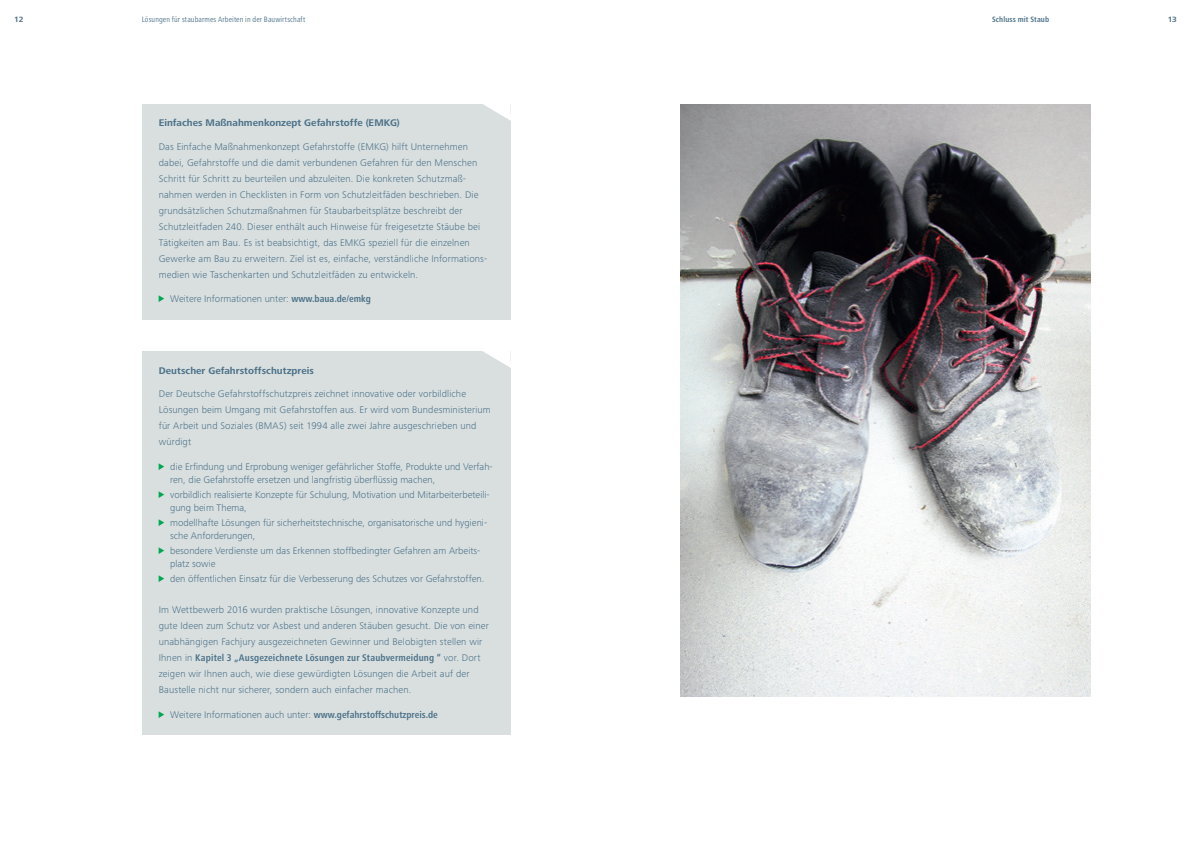
<style>
.page{position:relative;width:1191px;height:842px;background:#fff}
.page>*{position:absolute;margin:0;border:0;box-sizing:border-box;transform-origin:0 0}
.t1{font:300 10px/16px "Frutiger Next Pro";letter-spacing:.01em;color:#4b7189}
.t2{font:700 10px "Frutiger Next Pro";letter-spacing:.005em;color:#4b7189}
.t3{font:condensed 8px "Frutiger Next Pro";letter-spacing:.015em;color:#4b7189}
.t4{font:700 condensed 8px "Frutiger Next Pro";letter-spacing:.01em;color:#4b7189}
.t5{font:700 8px "Frutiger Next Pro";color:#4b7189}
.s1{font-family:"INQA Triangel";font-weight:400;font-size:8.3px;color:#00a750}
.s2{font-weight:700;font-stretch:condensed}
</style>
<div class="page">
<div style="left:142px;top:351px;width:368px;height:383px;background:#d9dfdf"></div>
<div style="left:142px;top:104px;width:368px;height:215px;background:#d9dfdf"></div>
<svg style="left:483px;top:104px;width:27px;height:16px"></svg>
<svg style="left:483px;top:351px;width:27px;height:16px"></svg>
<img style="left:680px;top:104px;width:410px;height:592px">
<p class="t5" style="left:14px;top:15px;width:11px">12</p>
<p class="t3" style="left:142px;top:15px;width:165px">Lösungen für staubarmes Arbeiten in der Bauwirtschaft</p>
<p class="t4" style="left:992px;top:15px;width:59px">Schluss mit Staub</p>
<p class="t5" style="left:1167px;top:15px;width:11px">13</p>
<p class="t2" style="left:159px;top:117px;width:243px">Einfaches Maßnahmenkonzept Gefahrstoffe (EMKG)</p>
<p class="t1" style="left:159px;top:139px;width:330px">Das Einfache Maßnahmenkonzept Gefahrstoffe (EMKG) hilft Unternehmen dabei, Gefahrstoffe und die damit verbundenen Gefahren für den Menschen Schritt für Schritt zu beurteilen und abzuleiten. Die konkreten Schutzmaß&shy;nahmen werden in Checklisten in Form von Schutzleitfäden beschrieben. Die grundsätzlichen Schutzmaßnahmen für Staubarbeitsplätze beschreibt der Schutzleitfaden 240. Dieser enthält auch Hinweise für freigesetzte Stäube bei Tätigkeiten am Bau. Es ist beabsichtigt, das EMKG speziell für die einzelnen Gewerke am Bau zu erweitern. Ziel ist es, einfache, verständliche Informations&shy;medien wie Taschenkarten und Schutzleitfäden zu entwickeln.</p>
<p class="t1" style="left:159px;top:291px;width:214px"><span class="s1">&gt;</span> Weitere Informationen unter: <span class="s2">www.baua.de/emkg</span></p>
<p class="t2" style="left:159px;top:364px;width:157px">Deutscher Gefahrstoffschutzpreis</p>
<p class="t1" style="left:159px;top:386px;width:333px">Der Deutsche Gefahrstoffschutzpreis zeichnet innovative oder vorbildliche Lösungen beim Umgang mit Gefahrstoffen aus. Er wird vom Bundesministerium für Arbeit und Soziales (BMAS) seit 1994 alle zwei Jahre ausgeschrieben und würdigt</p>
<p class="t1" style="left:170px;top:460px;width:324px;line-height:13px;text-indent:-11px"><span class="s1">&gt;</span> die Erfindung und Erprobung weniger gefährlicher Stoffe, Produkte und Verfah&shy;ren, die Gefahrstoffe ersetzen und langfristig überflüssig machen,</p>
<p class="t1" style="left:170px;top:488px;width:321px;line-height:13px;text-indent:-11px"><span class="s1">&gt;</span> vorbildlich realisierte Konzepte für Schulung, Motivation und Mitarbeiterbeteili&shy;gung beim Thema,</p>
<p class="t1" style="left:170px;top:516px;width:318px;line-height:13px;text-indent:-11px"><span class="s1">&gt;</span> modellhafte Lösungen für sicherheitstechnische, organisatorische und hygieni&shy;sche Anforderungen,</p>
<p class="t1" style="left:170px;top:544px;width:312px;line-height:13px;text-indent:-11px"><span class="s1">&gt;</span> besondere Verdienste um das Erkennen stoffbedingter Gefahren am Arbeits&shy;platz sowie</p>
<p class="t1" style="left:159px;top:571px;width:327px"><span class="s1">&gt;</span> den öffentlichen Einsatz für die Verbesserung des Schutzes vor Gefahrstoffen.</p>
<p class="t1" style="left:159px;top:602px;width:331px">Im Wettbewerb 2016 wurden praktische Lösungen, innovative Konzepte und gute Ideen zum Schutz vor Asbest und anderen Stäuben gesucht. Die von einer unabhängigen Fachjury ausgezeichneten Gewinner und Belobigten stellen wir Ihnen in <span class="s2">Kapitel 3 „Ausgezeichnete Lösungen zur Staubvermeidung “</span> vor. Dort zeigen wir Ihnen auch, wie diese gewürdigten Lösungen die Arbeit auf der Baustelle nicht nur sicherer, sondern auch einfacher machen.</p>
<p class="t1" style="left:159px;top:706px;width:280px"><span class="s1">&gt;</span> Weitere Informationen auch unter: <span class="s2">www.gefahrstoffschutzpreis.de</span></p>
</div>
